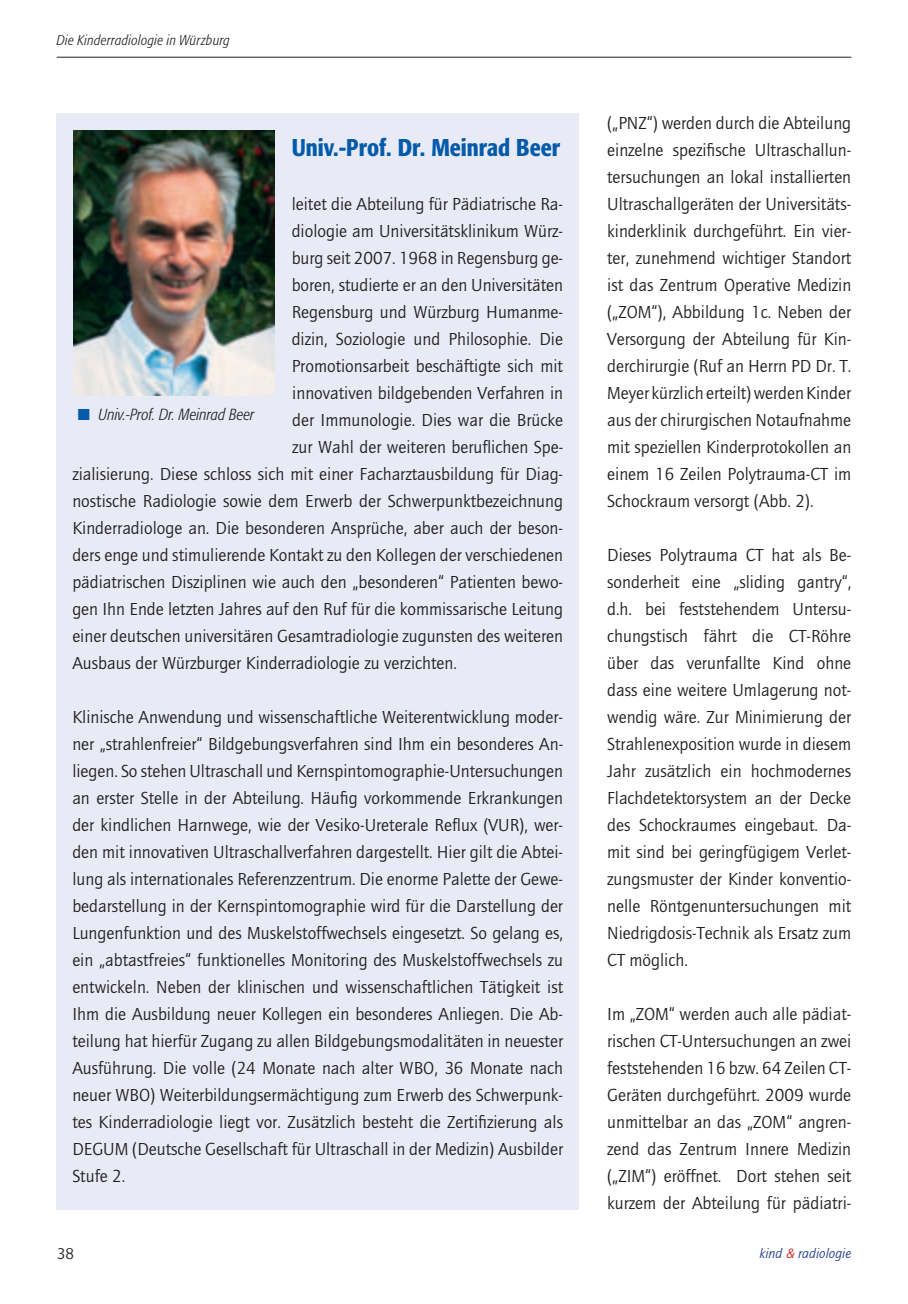
<style>
.page{position:relative;width:908px;height:1304px;background:#fff}
.page>*{position:absolute;margin:0;border:0;box-sizing:border-box;transform-origin:0 0}
.t1{font:500 condensed 24px "Formata";color:#015aaa}
.t2{font:18px/27px "Quay";color:#231f20;text-align:justify}
.t3{font:italic 300 condensed 16px "Formata";color:#231f20}
.t4{font:16px "Quay";color:#231f20}
.t5{font:italic 300 condensed 14px "Formata";letter-spacing:.02em;color:#231f20}
.t6{font:italic 14px "Ouay";color:#253f8e}
.s1{color:#015aaa}
.s2{color:#d1232a}
</style>
<div class="page">
<hr style="left:57px;top:57px;width:793px;height:1px;background:#231f20">
<div style="left:57px;top:113px;width:521px;height:1097px;background:#e8eaf6"></div>
<img style="left:74px;top:130px;width:200px;height:266px">
<p class="t5" style="left:57px;top:32px;width:175px">Die Kinderradiologie in Würzburg</p>
<h1 class="t1" style="left:291px;top:133px;width:270px">Univ.-Prof. Dr. Meinrad Beer</h1>
<p class="t2" style="left:291px;top:191px;width:273px">leitet die Abteilung für Pädiatrische Ra-</p>
<p class="t2" style="left:291px;top:218px;width:273px">diologie am Universitätsklinikum Würz-</p>
<p class="t2" style="left:291px;top:245px;width:273px">burg seit 2007. 1968 in Regensburg ge-</p>
<p class="t2" style="left:291px;top:272px;width:273px">boren, studierte er an den Universitäten</p>
<p class="t2" style="left:291px;top:299px;width:273px">Regensburg und Würzburg Humanme-</p>
<p class="t2" style="left:291px;top:326px;width:273px">dizin, Soziologie und Philosophie. Die</p>
<p class="t2" style="left:291px;top:353px;width:273px">Promotionsarbeit beschäftigte sich mit</p>
<p class="t2" style="left:292px;top:380px;width:272px">innovativen bildgebenden Verfahren in</p>
<p class="t2" style="left:292px;top:407px;width:272px">der Immunologie. Dies war die Brücke</p>
<p class="t2" style="left:292px;top:434px;width:272px">zur Wahl der weiteren beruflichen Spe-</p>
<p class="t2" style="left:72px;top:461px;width:492px">zialisierung. Diese schloss sich mit einer Facharztausbildung für Diag-</p>
<p class="t2" style="left:72px;top:488px;width:492px">nostische Radiologie sowie dem Erwerb der Schwerpunktbezeichnung</p>
<p class="t2" style="left:72px;top:515px;width:492px">Kinderradiologe an. Die besonderen Ansprüche, aber auch der beson-</p>
<p class="t2" style="left:72px;top:542px;width:492px">ders enge und stimulierende Kontakt zu den Kollegen der verschiedenen</p>
<p class="t2" style="left:72px;top:569px;width:492px">pädiatrischen Disziplinen wie auch den „besonderen“ Patienten bewo-</p>
<p class="t2" style="left:72px;top:596px;width:492px">gen Ihn Ende letzten Jahres auf den Ruf für die kommissarische Leitung</p>
<p class="t2" style="left:72px;top:623px;width:492px">einer deutschen universitären Gesamtradiologie zugunsten des weiteren</p>
<p class="t2" style="left:72px;top:650px;width:386px">Ausbaus der Würzburger Kinderradiologie zu verzichten.</p>
<p class="t2" style="left:72px;top:704px;width:492px">Klinische Anwendung und wissenschaftliche Weiterentwicklung moder&shy;ner „strahlenfreier“ Bildgebungsverfahren sind Ihm ein besonderes An&shy;liegen. So stehen Ultraschall und Kernspintomographie-Untersuchungen an erster Stelle in der Abteilung. Häufig vorkommende Erkrankungen der kindlichen Harnwege, wie der Vesiko-Ureterale Reflux (VUR), wer&shy;den mit innovativen Ultraschallverfahren dargestellt. Hier gilt die Abtei&shy;lung als internationales Referenzzentrum. Die enorme Palette der Gewe&shy;bedarstellung in der Kernspintomographie wird für die Darstellung der Lungenfunktion und des Muskelstoffwechsels eingesetzt. So gelang es, ein „abtastfreies“ funktionelles Monitoring des Muskelstoffwechsels zu entwickeln. Neben der klinischen und wissenschaftlichen Tätigkeit ist Ihm die Ausbildung neuer Kollegen ein besonderes Anliegen. Die Ab&shy;teilung hat hierfür Zugang zu allen Bildgebungsmodalitäten in neuester Ausführung. Die volle (24 Monate nach alter WBO, 36 Monate nach neuer WBO) Weiterbildungsermächtigung zum Erwerb des Schwerpunk&shy;tes Kinderradiologie liegt vor. Zusätzlich besteht die Zertifizierung als DEGUM (Deutsche Gesellschaft für Ultraschall in der Medizin) Ausbilder Stufe 2.</p>
<p class="t3" style="left:78px;top:405px;width:178px"><span class="s1">■</span> Univ.-Prof. Dr. Meinrad Beer</p>
<p class="t2" style="left:607px;top:110px;width:245px">(„PNZ“) werden durch die Abteilung einzelne spezifische Ultraschallun&shy;tersuchungen an lokal installierten Ultraschallgeräten der Universitäts&shy;kinderklinik durchgeführt. Ein vier&shy;ter, zunehmend wichtiger Standort ist das Zentrum Operative Medizin („ZOM“), Abbildung 1c. Neben der Versorgung der Abteilung für Kin&shy;derchirurgie (Ruf an Herrn PD Dr. T.<br>Meyer kürzlich erteilt) werden Kinder aus der chirurgischen Notaufnahme mit speziellen Kinderprotokollen an einem 16 Zeilen Polytrauma-CT im Schockraum versorgt (Abb. 2).</p>
<p class="t2" style="left:607px;top:542px;width:245px">Dieses Polytrauma CT hat als Be&shy;sonderheit eine „sliding gantry“, d.h. bei feststehendem Untersu&shy;chungstisch fährt die CT-Röhre über das verunfallte Kind ohne dass eine weitere Umlagerung not&shy;wendig wäre. Zur Minimierung der Strahlenexposition wurde in diesem Jahr zusätzlich ein hochmodernes Flachdetektorsystem an der Decke des Schockraumes eingebaut. Da&shy;mit sind bei geringfügigem Verlet&shy;zungsmuster der Kinder konventio&shy;nelle Röntgenuntersuchungen mit Niedrigdosis-Technik als Ersatz zum CT möglich.</p>
<p class="t2" style="left:607px;top:1001px;width:245px">Im „ZOM“ werden auch alle pädiat&shy;rischen CT-Untersuchungen an zwei feststehenden 16 bzw. 64 Zeilen CT-Geräten durchgeführt. 2009 wurde unmittelbar an das „ZOM“ angren&shy;zend das Zentrum Innere Medizin („ZIM“) eröffnet. Dort stehen seit kurzem der Abteilung für pädiatri-</p>
<p class="t4" style="left:57px;top:1245px;width:19px">38</p>
<p class="t6" style="left:759px;top:1245px;width:93px">kind <span class="s2">&amp;</span> radiologie</p>
</div>
